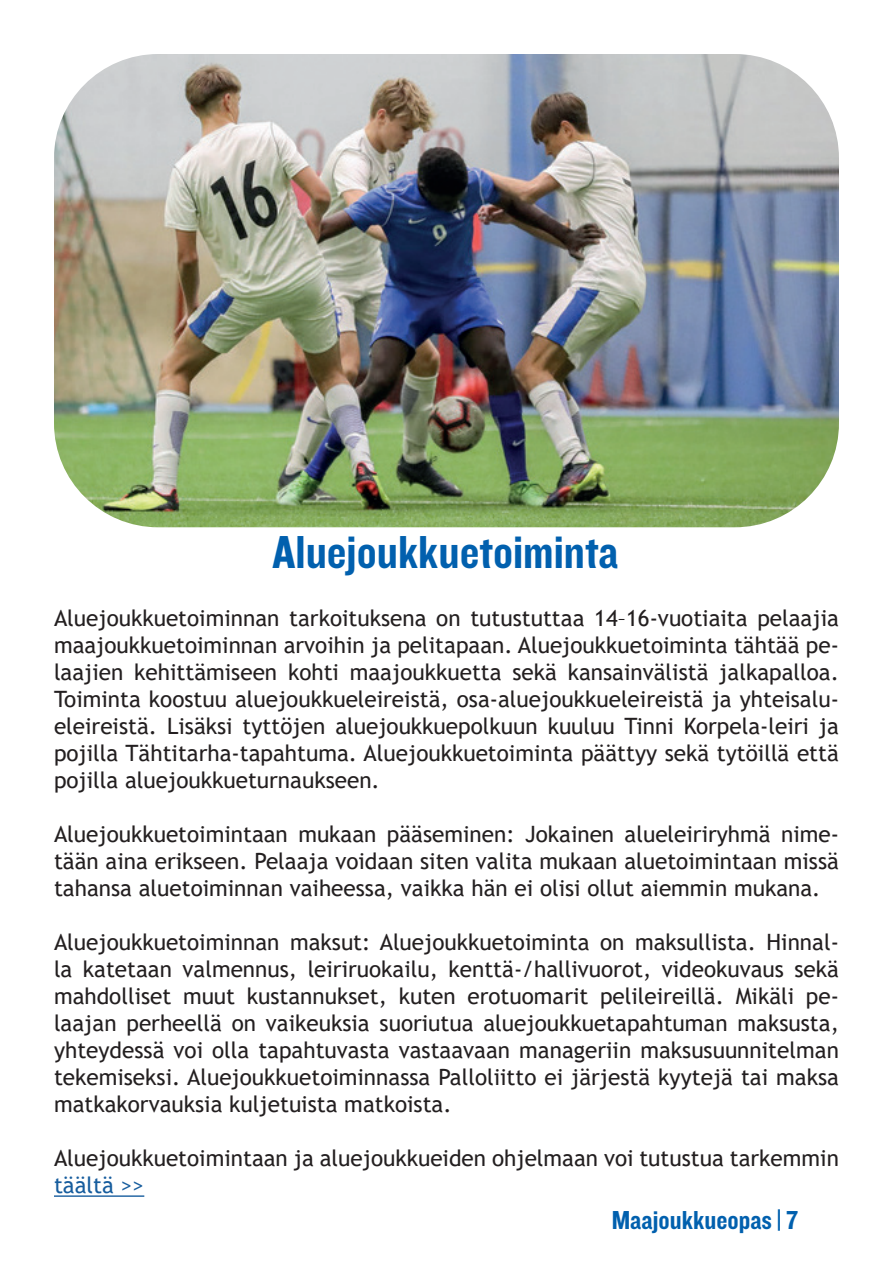
<style>
.page{position:relative;width:893px;height:1263px;background:#fff}
.page>*{position:absolute;margin:0;border:0;box-sizing:border-box;transform-origin:0 0}
.t1{font:48px "Knockout 50 Welterweight";color:#0160ae}
.t2{font:27px "Knockout 50 Welterweight";color:#0160ae}
.t3{font:22.5px/27px "Trebuchet MS";color:#231f20;text-align:justify}
.t4{font:22.5px "Trebuchet MS";color:#175d9e}
</style>
<div class="page">
<hr style="left:54px;top:1195px;width:90px;height:2px;background:#175d9e">
<img style="left:54px;top:54px;width:785px;height:473px">
<h1 class="t1" style="left:273px;top:520px;width:347px">Aluejoukkuetoiminta</h1>
<p class="t3" style="left:54px;top:604px;width:786px">Aluejoukkuetoiminnan tarkoituksena on tutustuttaa 14–16-vuotiaita pelaajia maajoukkuetoiminnan arvoihin ja pelitapaan. Aluejoukkuetoiminta tähtää pe&shy;laajien kehittämiseen kohti maajoukkuetta sekä kansainvälistä jalkapalloa.<br>Toiminta koostuu aluejoukkueleireistä, osa-aluejoukkueleireistä ja yhteisalu&shy;eleireistä. Lisäksi tyttöjen aluejoukkuepolkuun kuuluu Tinni Korpela-leiri ja pojilla Tähtitarha-tapahtuma. Aluejoukkuetoiminta päättyy sekä tytöillä että pojilla aluejoukkueturnaukseen.</p>
<p class="t3" style="left:54px;top:820px;width:786px">Aluejoukkuetoimintaan mukaan pääseminen: Jokainen alueleiriryhmä nime&shy;tään aina erikseen. Pelaaja voidaan siten valita mukaan aluetoimintaan missä tahansa aluetoiminnan vaiheessa, vaikka hän ei olisi ollut aiemmin mukana.</p>
<p class="t3" style="left:54px;top:928px;width:786px">Aluejoukkuetoiminnan maksut: Aluejoukkuetoiminta on maksullista. Hinnal&shy;la katetaan valmennus, leiriruokailu, kenttä-/hallivuorot, videokuvaus sekä mahdolliset muut kustannukset, kuten erotuomarit pelileireillä. Mikäli pe&shy;laajan perheellä on vaikeuksia suoriutua aluejoukkuetapahtuman maksusta, yhteydessä voi olla tapahtuvasta vastaavaan manageriin maksusuunnitelman tekemiseksi. Aluejoukkuetoiminnassa Palloliitto ei järjestä kyytejä tai maksa matkakorvauksia kuljetuista matkoista.</p>
<p class="t3" style="left:54px;top:1144px;width:786px">Aluejoukkuetoimintaan ja aluejoukkueiden ohjelmaan voi tutustua tarkemmin</p>
<p class="t4" style="left:54px;top:1171px;width:92px">täältä &gt;&gt;</p>
<p class="t2" style="left:612px;top:1202px;width:188px">Maajoukkueopas | 7</p>
</div>
